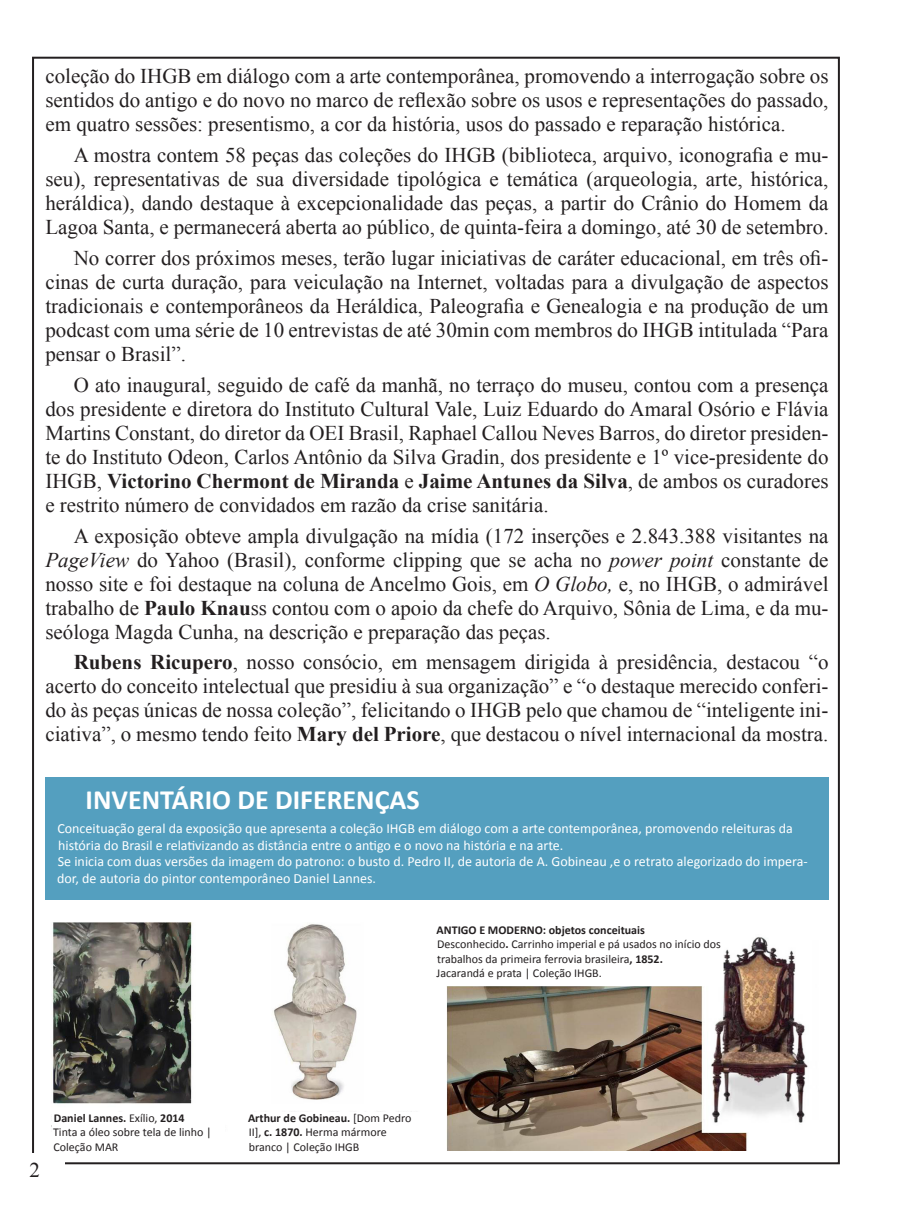
<style>
.page{position:relative;width:908px;height:1219px;background:#fff}
.page>*{position:absolute;margin:0;border:0;box-sizing:border-box;transform-origin:0 0}
.chada_secoa{font:700 28px "Calibri";color:#fff}
.texto_matéria{font:21px/24px "Times New Roman";color:#231f20;text-align:justify}
.texto_secao{font:14px/16.8px "Calibri";color:#fff}
.t1{font:12px/14.4px "Calibri";color:#231f20}
.t2{font:700 12px "Calibri";color:#231f20}
.s1{font-weight:700}
.s2{font-style:italic}
</style>
<div class="page">
<img style="left:446px;top:937px;width:362px;height:214px">
<div style="left:436px;top:925px;width:286px;height:60px;background:#fff"></div>
<img style="left:51px;top:922px;width:361px;height:205px">
<div style="left:52px;top:1113px;width:173px;height:38px;background:#fff"></div>
<div style="left:247px;top:1113px;width:172px;height:38px;background:#fff"></div>
<div style="left:45px;top:777px;width:783px;height:122px;background:#549fbf"></div>
<p class="texto_matéria" style="left:45px;top:64px;width:784px">coleção do IHGB em diálogo com a arte contemporânea, promovendo a interrogação sobre os sentidos do antigo e do novo no marco de reflexão sobre os usos e representações do passado, em quatro sessões: presentismo, a cor da história, usos do passado e reparação histórica.</p>
<p class="texto_matéria" style="left:45px;top:142px;width:784px;text-indent:28px">A mostra contem 58 peças das coleções do IHGB (biblioteca, arquivo, iconografia e mu&shy;seu), representativas de sua diversidade tipológica e temática (arqueologia, arte, histórica, heráldica), dando destaque à excepcionalidade das peças, a partir do Crânio do Homem da Lagoa Santa, e permanecerá aberta ao público, de quinta-feira a domingo, até 30 de setembro.</p>
<p class="texto_matéria" style="left:45px;top:245px;width:784px;text-indent:28px">No correr dos próximos meses, terão lugar iniciativas de caráter educacional, em três ofi&shy;cinas de curta duração, para veiculação na Internet, voltadas para a divulgação de aspectos tradicionais e contemporâneos da Heráldica, Paleografia e Genealogia e na produção de um podcast com uma série de 10 entrevistas de até 30min com membros do IHGB intitulada “Para pensar o Brasil”.</p>
<p class="texto_matéria" style="left:45px;top:372px;width:784px;text-indent:28px">O ato inaugural, seguido de café da manhã, no terraço do museu, contou com a presença dos presidente e diretora do Instituto Cultural Vale, Luiz Eduardo do Amaral Osório e Flávia Martins Constant, do diretor da OEI Brasil, Raphael Callou Neves Barros, do diretor presiden&shy;te do Instituto Odeon, Carlos Antônio da Silva Gradin, dos presidente e 1º vice-presidente do IHGB, <span class="s1">Victorino Chermont de Miranda</span> e <span class="s1">Jaime Antunes da Silva</span>, de ambos os curadores e restrito número de convidados em razão da crise sanitária.</p>
<p class="texto_matéria" style="left:45px;top:523px;width:784px;text-indent:28px">A exposição obteve ampla divulgação na mídia (172 inserções e 2.843.388 visitantes na <span class="s2">PageView</span> do Yahoo (Brasil), conforme clipping que se acha no <span class="s2">power point</span> constante de nosso site e foi destaque na coluna de Ancelmo Gois, em <span class="s2">O Globo,</span> e, no IHGB, o admirável trabalho de <span class="s1">Paulo Knau</span>ss contou com o apoio da chefe do Arquivo, Sônia de Lima, e da mu&shy;seóloga Magda Cunha, na descrição e preparação das peças.</p>
<p class="texto_matéria" style="left:45px;top:650px;width:784px;text-indent:28px"><span class="s1">Rubens Ricupero</span>, nosso consócio, em mensagem dirigida à presidência, destacou “o acerto do conceito intelectual que presidiu à sua organização” e “o destaque merecido conferi&shy;do às peças únicas de nossa coleção”, felicitando o IHGB pelo que chamou de “inteligente ini&shy;ciativa”, o mesmo tendo feito <span class="s1">Mary del Priore</span>, que destacou o nível internacional da mostra.</p>
<p class="chada_secoa" style="left:86px;top:780px;width:335px">INVENTÁRIO DE DIFERENÇAS</p>
<p class="texto_secao" style="left:57px;top:819px;width:752px">Conceituação geral da exposição que apresenta a coleção IHGB em diálogo com a arte contemporânea, promovendo releituras da história do Brasil e relativizando as distância entre o antigo e o novo na história e na arte.<br>Se inicia com duas versões da imagem do patrono: o busto d. Pedro II, de autoria de A. Gobineau ,e o retrato alegorizado do impera&shy;dor, de autoria do pintor contemporâneo Daniel Lannes.</p>
<p class="t2" style="left:436px;top:921px;width:210px">ANTIGO E MODERNO: objetos conceituais</p>
<p class="t1" style="left:437px;top:937px;width:285px">Desconhecido<span class="s1">.</span> Carrinho imperial e pá usados no início dos trabalhos da primeira ferrovia brasileira<span class="s1">, 1852.</span></p>
<p class="t1" style="left:436px;top:965px;width:167px">Jacarandá e prata | Coleção IHGB.</p>
<p class="texto_matéria" style="left:29px;top:1158px;width:12px">2</p>
<p class="t1" style="left:53px;top:1110px;width:160px"><span class="s1">Daniel Lannes.</span> Exílio, <span class="s1">2014<br></span>Tinta a óleo sobre tela de linho |<br>Coleção MAR</p>
<p class="t1" style="left:248px;top:1110px;width:165px"><span class="s1">Arthur de Gobineau.</span> [Dom Pedro<br>II], <span class="s1">c. 1870.</span> Herma mármore branco | Coleção IHGB</p>
</div>
